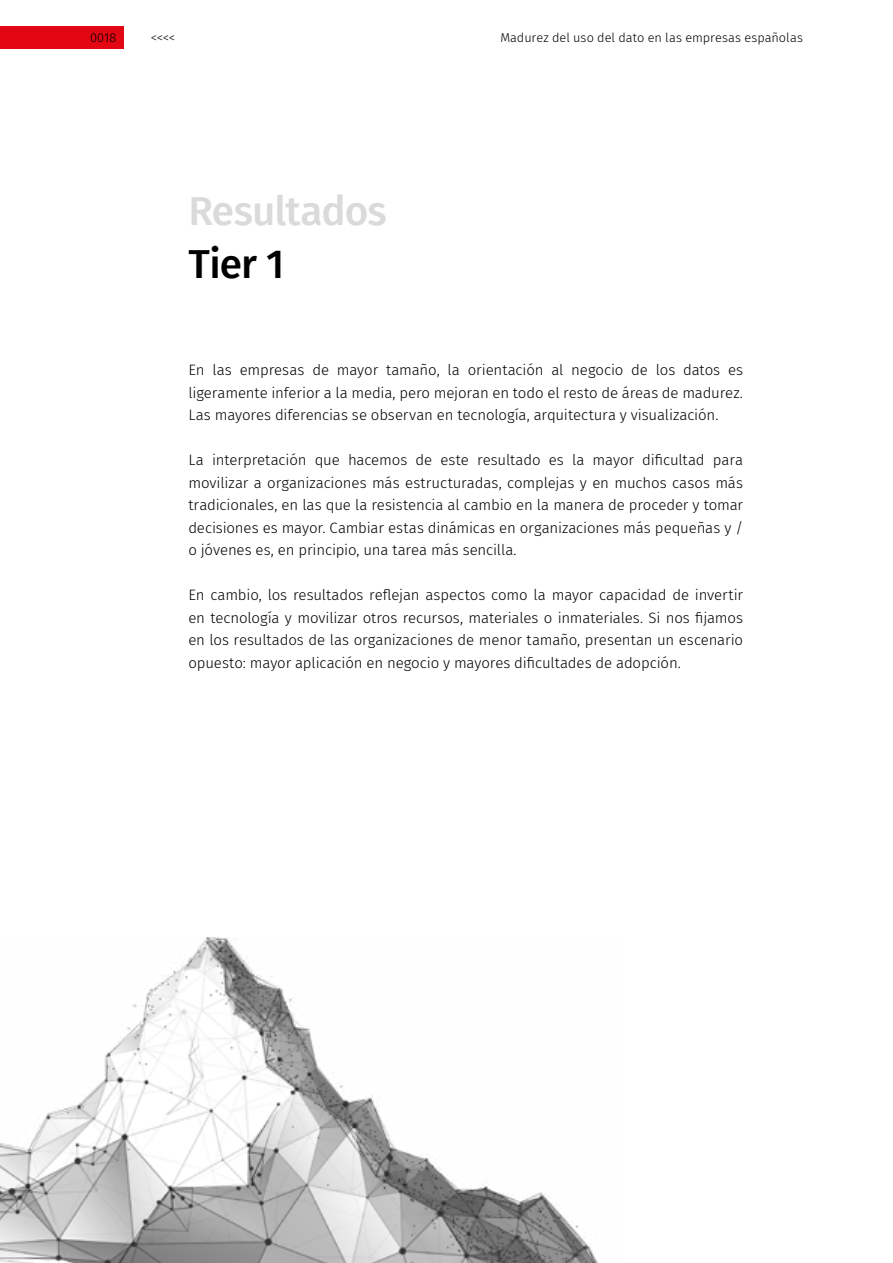
<style>
.page{position:relative;width:893px;height:1263px;background:#fff}
.page>*{position:absolute;margin:0;border:0;box-sizing:border-box;transform-origin:0 0}
.t1{font:500 40.5px "Fira Sans";letter-spacing:-.025em;color:#dadada}
.t2{font:500 40.5px "Fira Sans";color:#000}
.t3{font:300 15px/22.5px "Fira Sans";letter-spacing:-.01em;color:#000;text-align:justify}
.t4{font:300 12.75px "Fira Sans";color:#000}
</style>
<div class="page">
<img style="left:0;top:937px;width:598px;height:326px">
<div style="left:0;top:26px;width:124px;height:23px;background:#e30613"></div>
<p class="t4" style="left:90px;top:28px;width:28px">0018</p>
<p class="t4" style="left:151px;top:28px;width:26px">&lt;&lt;&lt;&lt;</p>
<p class="t4" style="left:500px;top:28px;width:304px">Madurez del uso del dato en las empresas españolas</p>
<h1 class="t1" style="left:188px;top:178px;width:200px">Resultados</h1>
<h1 class="t2" style="left:188px;top:231px;width:98px">Tier 1</h1>
<p class="t3" style="left:188px;top:358px;width:556px">En las empresas de mayor tamaño, la orientación al negocio de los datos es ligeramente inferior a la media, pero mejoran en todo el resto de áreas de madurez.<br>Las mayores diferencias se observan en tecnología, arquitectura y visualización.</p>
<p class="t3" style="left:188px;top:448px;width:556px">La interpretación que hacemos de este resultado es la mayor dificultad para movilizar a organizaciones más estructuradas, complejas y en muchos casos más tradicionales, en las que la resistencia al cambio en la manera de proceder y tomar decisiones es mayor. Cambiar estas dinámicas en organizaciones más pequeñas y / o jóvenes es, en principio, una tarea más sencilla.</p>
<p class="t3" style="left:188px;top:583px;width:556px">En cambio, los resultados reflejan aspectos como la mayor capacidad de invertir en tecnología y movilizar otros recursos, materiales o inmateriales. Si nos fijamos en los resultados de las organizaciones de menor tamaño, presentan un escenario opuesto: mayor aplicación en negocio y mayores dificultades de adopción.</p>
</div>
